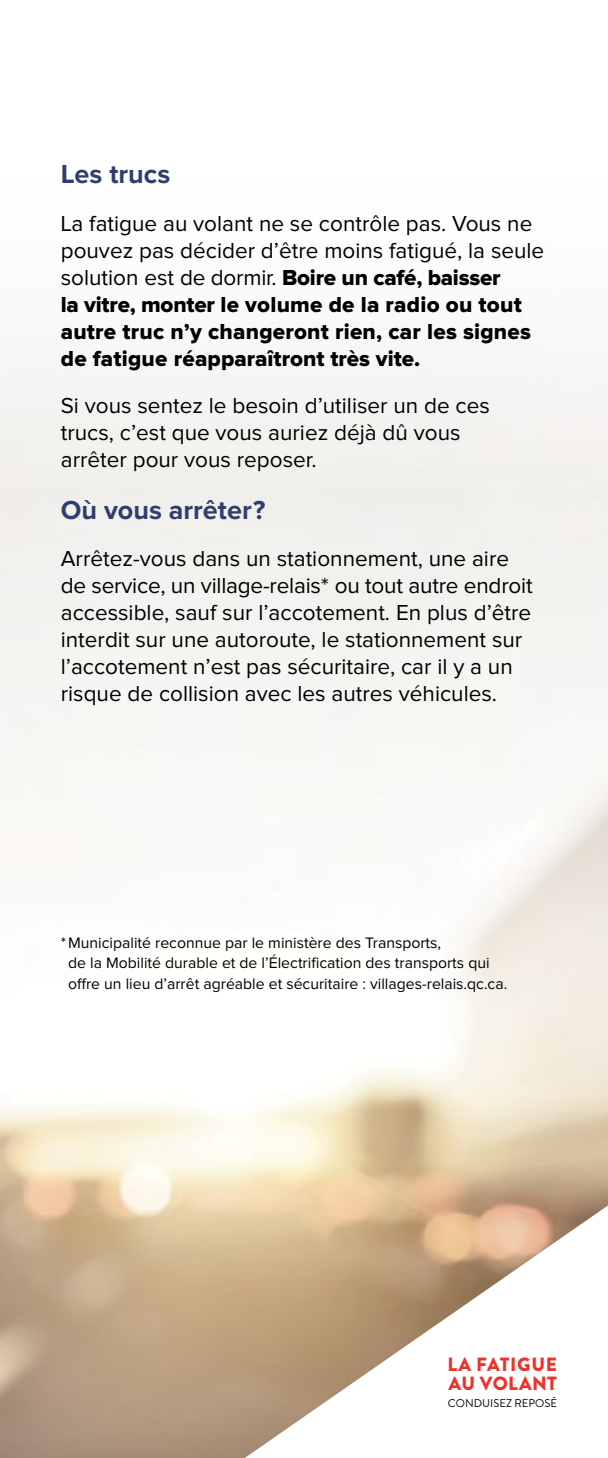
<style>
.page{position:relative;width:608px;height:1458px;background:#fff}
.page>*{position:absolute;margin:0;border:0;box-sizing:border-box;transform-origin:0 0}
.t1{font:700 27px "Proxima Nova";color:#303e6d}
.t2{font:22.5px/27px "Proxima Nova";color:#000}
.t3{font:22.5px/27px "Proxima Nova Extrabld";letter-spacing:.01em;color:#000}
.t4{font:900 19.12px/19.1px "Brandon Grotesque";letter-spacing:.02em;color:#ee3129}
.t5{font:15.75px/20.2px "Proxima Nova";color:#000}
.t6{font:11.25px "Brandon Grotesque";color:#000}
.s1{font-family:"Proxima Nova"}
.s2{font-size:23.85px}
</style>
<div class="page">
<img style="left:0;top:359px;width:608px;height:1099px">
<svg style="left:245px;top:1205px;width:362px;height:253px"></svg>
<h4 class="t1" style="left:61px;top:159px;width:111px">Les trucs</h4>
<p class="t3" style="left:61px;top:211px;width:485px"><span class="s1">La fatigue au volant ne se contrôle pas. Vous ne pouvez pas décider d’être moins fatigué, la seule solution est de dormir.</span> Boire un café, baisser<br>la vitre, monter le volume de la radio ou tout autre truc n’y changeront rien, car les signes de fatigue réapparaîtront très vite.</p>
<p class="t2" style="left:61px;top:393px;width:430px">Si vous sentez le besoin d’utiliser un de ces trucs, c’est que vous auriez déjà dû vous arrêter pour vous reposer.</p>
<h4 class="t1" style="left:61px;top:494px;width:206px">Où vous arrêter ?</h4>
<p class="t2" style="left:61px;top:546px;width:473px">Arrêtez-vous dans un stationnement, une aire de service, un village-relais<span class="s2">*</span> ou tout autre endroit accessible, sauf sur l’accotement. En plus d’être interdit sur une autoroute, le stationnement sur l’accotement n’est pas sécuritaire, car il y a un risque de collision avec les autres véhicules.</p>
<p class="t5" style="left:68px;top:933px;width:440px;text-indent:-7px">* Municipalité reconnue par le ministère des Transports,<br>de la Mobilité durable et de l’Électrification des transports qui offre un lieu d’arrêt agréable et sécuritaire : villages-relais.qc.ca.</p>
<p class="t4" style="left:447px;top:1355px;width:111px">LA FATIGUE<br>AU VOLANT</p>
<p class="t6" style="left:448px;top:1396px;width:111px">CONDUISEZ REPOSÉ</p>
</div>
